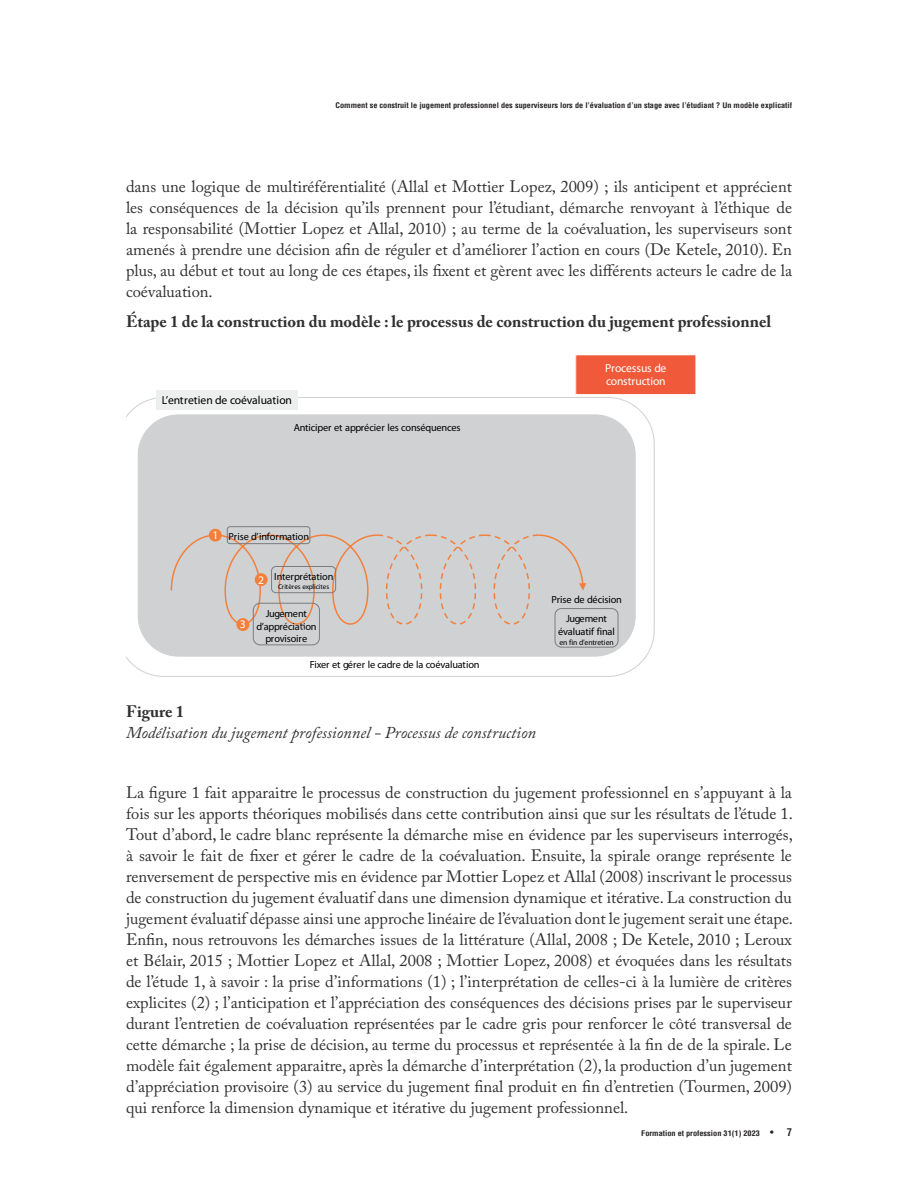
<style>
.page{position:relative;width:918px;height:1188px;background:#fff}
.page>*{position:absolute;margin:0;border:0;box-sizing:border-box;transform-origin:0 0}
.t1{font:16.5px/21px "Adobe Caslon Pro";color:#312f30;text-align:justify}
.t2{font:700 16.5px "Adobe Caslon Pro";color:#312f30}
.t3{font:italic 16.5px "Adobe Caslon Pro";color:#312f30}
.t4{font:11.7px/13.5px "Myriad Pro";letter-spacing:-.02em;color:#fff}
.t5{font:11.7px "Myriad Pro";color:#000}
.t6{font:10.35px/12.3px "Myriad Pro";letter-spacing:-.01em;color:#000;text-align:center}
.t7{font:7.8px "Myriad Pro";color:#000}
.t8{font:700 condensed 7.5px "Helvetica";color:#231f20;scale:1.1 1}
.t9{font:7.05px "Myriad Pro";color:#000}
.s1{font-weight:400;font-size:10.5px}
</style>
<div class="page">
<svg style="left:126px;top:397px;width:529px;height:280px"></svg>
<div style="left:209px;top:529px;width:13px;height:13px;background:#f37f3b;border-radius:50%"></div>
<div style="left:227px;top:527px;width:83px;height:17px;border:1px solid #7a7c81;border-radius:3px"></div>
<div style="left:253px;top:603px;width:67px;height:42px;border:1px solid #7a7c81;border-radius:7px"></div>
<svg style="left:170px;top:534px;width:416px;height:102px;background:#d0cbc9"></svg>
<div style="left:555px;top:608px;width:63px;height:39px;border:1px solid #7a7c81;border-radius:6px"></div>
<div style="left:156px;top:390px;width:141px;height:20px;background:#edefef"></div>
<svg style="left:575px;top:355px;width:121px;height:40px;background:#f06143"></svg>
<p class="t8" style="left:336px;top:100px;width:416px">Comment se construit le jugement professionnel des superviseurs lors de l’évaluation d’un stage avec l’étudiant ? Un modèle explicatif</p>
<p class="t1" style="left:126px;top:176px;width:668px">dans une logique de multiréférentialité (Allal et Mottier Lopez, 2009) ; ils anticipent et apprécient les conséquences de la décision qu’ils prennent pour l’étudiant, démarche renvoyant à l’éthique de la responsabilité (Mottier Lopez et Allal, 2010) ; au terme de la coévaluation, les superviseurs sont amenés à prendre une décision afin de réguler et d’améliorer l’action en cours (De Ketele, 2010). En plus, au début et tout au long de ces étapes, ils fixent et gèrent avec les différents acteurs le cadre de la coévaluation.</p>
<p class="t2" style="left:126px;top:312px;width:647px">Étape 1 de la construction du modèle : le processus de construction du jugement professionnel</p>
<p class="t5" style="left:162px;top:393px;width:132px">L’entretien de coévaluation</p>
<p class="t6" style="left:294px;top:421px;width:168px">Anticiper et apprécier les conséquences</p>
<p class="t4" style="left:605px;top:361px;width:63px">Processus de construction</p>
<p class="t4" style="left:212px;top:528px;width:7px">1</p>
<p class="t6" style="left:228px;top:530px;width:82px">Prise d’information</p>
<p class="t6" style="left:274px;top:570px;width:61px">Interprétation</p>
<p class="t9" style="left:278px;top:582px;width:53px">Critères explicites</p>
<p class="t6" style="left:256px;top:608px;width:62px">Jugement d’apprécia on provisoire</p>
<p class="t6" style="left:558px;top:613px;width:58px">Jugement évaluatif final</p>
<p class="t4" style="left:258px;top:573px;width:7px">2</p>
<p class="t6" style="left:551px;top:594px;width:72px">Prise de décision</p>
<p class="t4" style="left:240px;top:618px;width:7px">3</p>
<p class="t7" style="left:559px;top:638px;width:56px">en fin d’entretien</p>
<p class="t6" style="left:310px;top:658px;width:171px">Fixer et gérer le cadre de la coévaluation</p>
<p class="t2" style="left:126px;top:702px;width:60px">Figure 1</p>
<p class="t3" style="left:126px;top:723px;width:412px">Modélisation du jugement professionnel - Processus de construction</p>
<p class="t1" style="left:126px;top:782px;width:669px">La figure 1 fait apparaitre le processus de construction du jugement professionnel en s’appuyant à la fois sur les apports théoriques mobilisés dans cette contribution ainsi que sur les résultats de l’étude 1.<br>Tout d’abord, le cadre blanc représente la démarche mise en évidence par les superviseurs interrogés, à savoir le fait de fixer et gérer le cadre de la coévaluation. Ensuite, la spirale orange représente le renversement de perspective mis en évidence par Mottier Lopez et Allal (2008) inscrivant le processus de construction du jugement évaluatif dans une dimension dynamique et itérative. La construction du jugement évaluatif dépasse ainsi une approche linéaire de l’évaluation dont le jugement serait une étape.<br>Enfin, nous retrouvons les démarches issues de la littérature (Allal, 2008 ; De Ketele, 2010 ; Leroux et Bélair, 2015 ; Mottier Lopez et Allal, 2008 ; Mottier Lopez, 2008) et évoquées dans les résultats de l’étude 1, à savoir : la prise d’informations (1) ; l’interprétation de celles-ci à la lumière de critères explicites (2) ; l’anticipation et l’appréciation des conséquences des décisions prises par le superviseur durant l’entretien de coévaluation représentées par le cadre gris pour renforcer le côté transversal de cette démarche ; la prise de décision, au terme du processus et représentée à la fin de de la spirale. Le modèle fait également apparaitre, après la démarche d’interprétation (2), la production d’un jugement d’appréciation provisoire (3) au service du jugement final produit en fin d’entretien (Tourmen, 2009) qui renforce la dimension dynamique et itérative du jugement professionnel.</p>
<p class="t8" style="left:641px;top:1128px;width:122px">Formation et profession 31(1) 2023 <span class="s1">•</span></p>
</div>
